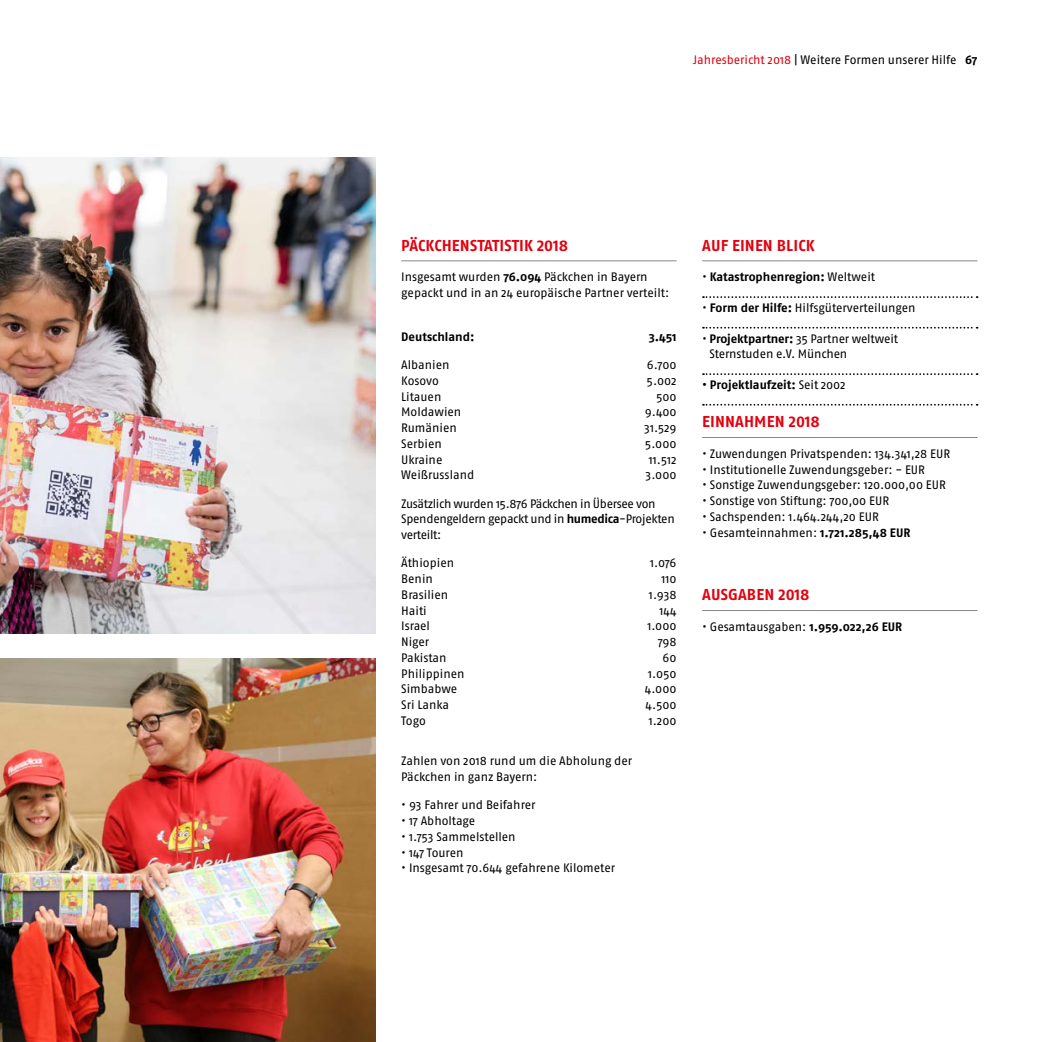
<style>
.page{position:relative;width:1042px;height:1042px;background:#fff}
.page>*{position:absolute;margin:0;border:0;box-sizing:border-box;transform-origin:0 0}
.t1{font:700 15.75px "Fago OT";letter-spacing:.01em;color:#e3000f}
.t2{font:12.25px/15.8px "Fago OT";letter-spacing:-.005em;color:#000}
.t3{font:12.25px/15.8px "Fago OT";letter-spacing:-.03em;color:#000}
.t4{font:700 12.25px "Fago OT";color:#000}
.s1{color:#e3000f}
.s2{font-weight:700}
.s3{font-weight:400}
</style>
<div class="page">
<img style="left:0;top:658px;width:376px;height:384px">
<img style="left:0;top:158px;width:376px;height:476px">
<hr style="left:702px;top:610px;width:275px;height:1px;background:#878786">
<hr style="left:702px;top:437px;width:275px;height:1px;background:#878786">
<hr style="left:401px;top:260px;width:275px;height:1px;background:#878786">
<hr style="left:702px;top:260px;width:275px;height:1px;background:#878786">
<svg style="left:703px;top:296px;width:274px;height:2px"></svg>
<svg style="left:703px;top:327px;width:274px;height:2px"></svg>
<svg style="left:703px;top:373px;width:274px;height:2px"></svg>
<svg style="left:703px;top:404px;width:274px;height:2px"></svg>
<p class="t2" style="left:693px;top:51px;width:286px"><span class="s1">Jahresbericht 2018</span> | Weitere Formen unserer Hilfe <span class="s2">67</span></p>
<p class="t1" style="left:401px;top:236px;width:168px">PÄCKCHENSTATISTIK 2018</p>
<p class="t2" style="left:401px;top:269px;width:269px">Insgesamt wurden <span class="s2">76.094</span> Päckchen in Bayern gepackt und in an 24 europäische Partner verteilt:</p>
<p class="t4" style="left:401px;top:329px;width:75px">Deutschland:</p>
<p class="t4" style="left:649px;top:329px;width:29px">3.451</p>
<p class="t2" style="left:401px;top:357px;width:50px">Albanien</p>
<p class="t2" style="left:647px;top:357px;width:31px">6.700</p>
<p class="t2" style="left:401px;top:373px;width:39px">Kosovo</p>
<p class="t2" style="left:646px;top:373px;width:31px">5.002</p>
<p class="t2" style="left:401px;top:388px;width:42px">Litauen</p>
<p class="t2" style="left:656px;top:388px;width:22px">500</p>
<p class="t2" style="left:401px;top:404px;width:62px">Moldawien</p>
<p class="t2" style="left:645px;top:404px;width:33px">9.400</p>
<p class="t2" style="left:401px;top:420px;width:57px">Rumänien</p>
<p class="t2" style="left:644px;top:420px;width:34px">31.529</p>
<p class="t2" style="left:401px;top:436px;width:42px">Serbien</p>
<p class="t2" style="left:645px;top:436px;width:33px">5.000</p>
<p class="t2" style="left:401px;top:451px;width:43px">Ukraine</p>
<p class="t2" style="left:649px;top:451px;width:29px">11.512</p>
<p class="t2" style="left:401px;top:467px;width:75px">Weißrussland</p>
<p class="t2" style="left:645px;top:467px;width:33px">3.000</p>
<p class="t3" style="left:401px;top:495px;width:275px">Zusätzlich wurden 15.876 Päckchen in Übersee von<br>Spendengeldern gepackt und in <span class="s2">humedica</span>-Projekten verteilt:</p>
<p class="t2" style="left:401px;top:555px;width:54px">Äthiopien</p>
<p class="t2" style="left:650px;top:555px;width:28px">1.076</p>
<p class="t2" style="left:401px;top:571px;width:33px">Benin</p>
<p class="t2" style="left:661px;top:571px;width:17px">110</p>
<p class="t2" style="left:401px;top:586px;width:48px">Brasilien</p>
<p class="t2" style="left:649px;top:586px;width:29px">1.938</p>
<p class="t2" style="left:401px;top:602px;width:27px">Haiti</p>
<p class="t2" style="left:659px;top:602px;width:19px">144</p>
<p class="t2" style="left:401px;top:618px;width:30px">Israel</p>
<p class="t2" style="left:647px;top:618px;width:31px">1.000</p>
<p class="t2" style="left:401px;top:634px;width:30px">Niger</p>
<p class="t2" style="left:658px;top:634px;width:20px">798</p>
<p class="t2" style="left:401px;top:650px;width:47px">Pakistan</p>
<p class="t2" style="left:662px;top:650px;width:16px">60</p>
<p class="t2" style="left:401px;top:665px;width:65px">Philippinen</p>
<p class="t2" style="left:648px;top:665px;width:30px">1.050</p>
<p class="t2" style="left:401px;top:681px;width:58px">Simbabwe</p>
<p class="t2" style="left:645px;top:681px;width:33px">4.000</p>
<p class="t2" style="left:401px;top:697px;width:49px">Sri Lanka</p>
<p class="t2" style="left:645px;top:697px;width:32px">4.500</p>
<p class="t2" style="left:401px;top:713px;width:26px">Togo</p>
<p class="t2" style="left:649px;top:713px;width:29px">1.200</p>
<p class="t2" style="left:401px;top:753px;width:232px">Zahlen von 2018 rund um die Abholung der<br>Päckchen in ganz Bayern:</p>
<p class="t2" style="left:401px;top:797px;width:136px">• 93 Fahrer und Beifahrer</p>
<p class="t2" style="left:401px;top:813px;width:76px">• 17 Abholtage</p>
<p class="t2" style="left:401px;top:828px;width:116px">• 1.753 Sammelstellen</p>
<p class="t2" style="left:401px;top:844px;width:64px">• 147 Touren</p>
<p class="t2" style="left:401px;top:860px;width:215px">• Insgesamt 70.644 gefahrene Kilometer</p>
<p class="t1" style="left:702px;top:236px;width:114px">AUF EINEN BLICK</p>
<p class="t4" style="left:702px;top:270px;width:175px"><span class="s3">•</span> Katastrophenregion: <span class="s3">Weltweit</span></p>
<p class="t2" style="left:702px;top:300px;width:215px">• <span class="s2">Form der Hilfe:</span> Hilfsgüterverteilungen</p>
<p class="t2" style="left:709px;top:330px;width:190px;text-indent:-8px">• <span class="s2">Projektpartner:</span> 35 Partner weltweit<br>Sternstuden e.V. München</p>
<p class="t4" style="left:702px;top:377px;width:145px">• Projektlaufzeit: <span class="s3">Seit 2002</span></p>
<p class="t1" style="left:702px;top:412px;width:119px">EINNAHMEN 2018</p>
<p class="t2" style="left:702px;top:446px;width:250px">• Zuwendungen Privatspenden: 134.341,28 EUR</p>
<p class="t2" style="left:702px;top:461px;width:224px">• Institutionelle Zuwendungsgeber: - EUR</p>
<p class="t2" style="left:702px;top:477px;width:245px">• Sonstige Zuwendungsgeber: 120.000,00 EUR</p>
<p class="t2" style="left:702px;top:493px;width:189px">• Sonstige von Stiftung: 700,00 EUR</p>
<p class="t2" style="left:702px;top:509px;width:178px">• Sachspenden: 1.464.244,20 EUR</p>
<p class="t2" style="left:702px;top:524px;width:210px">• Gesamteinnahmen: <span class="s2">1.721.285,48 EUR</span></p>
<p class="t1" style="left:702px;top:585px;width:109px">AUSGABEN 2018</p>
<p class="t2" style="left:702px;top:619px;width:202px">• Gesamtausgaben: <span class="s2">1.959.022,26 EUR</span></p>
</div>
